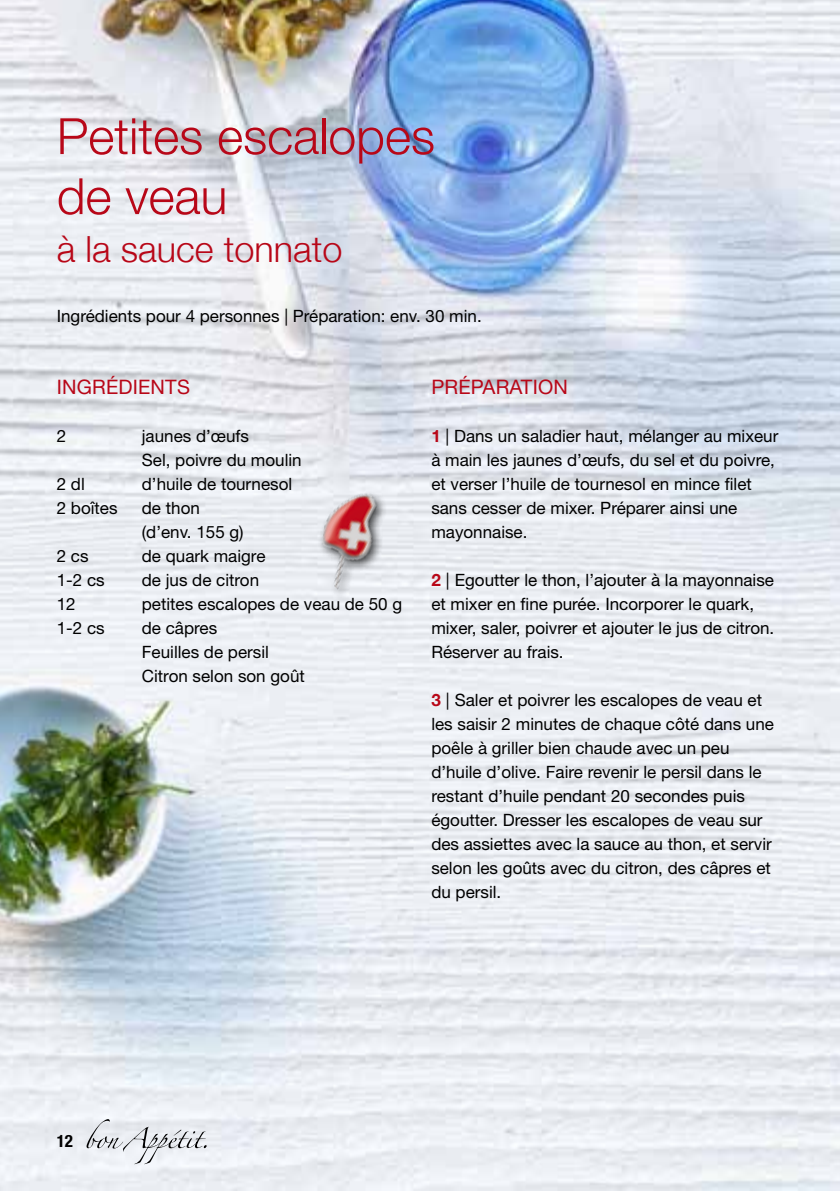
<style>
.page{position:relative;width:840px;height:1191px;background:#fff}
.page>*{position:absolute;margin:0;border:0;box-sizing:border-box;transform-origin:0 0}
.t1{font:300 50px/60px "Helvetica Neue";color:#b80718}
.t2{font:300 36px "Helvetica Neue";color:#b80718}
.t3{font:20px "Helvetica Neue LT Std";letter-spacing:.01em;color:#b80718}
.t4{font:17px/24px "Helvetica Neue LT Std";color:#000}
.t5{font:700 condensed 17px "Helvetica Neue LT Std";color:#000}
.s1{font-family:"Helvetica Neue";font-weight:700;color:#b80718}
</style>
<div class="page">
<img style="left:0;top:0;width:839px;height:1191px">
<svg style="left:86px;top:1119px;width:120px;height:45px"></svg>
<div style="left:316px;top:490px;width:72px;height:110px;background:#eceff4"></div>
<img style="left:318px;top:459px;width:113px;height:132px">
<h1 class="t1" style="left:57px;top:105px;width:379px">Petites escalopes de veau</h1>
<h2 class="t2" style="left:57px;top:227px;width:287px">à la sauce tonnato</h2>
<p class="t4" style="left:57px;top:304px;width:426px">Ingrédients pour 4 personnes | Préparation: env. 30 min.</p>
<p class="t3" style="left:57px;top:375px;width:21px">Ingr</p>
<p class="t3" style="left:106px;top:375px;width:25px">édien</p>
<p class="t3" style="left:165px;top:375px;width:23px">ts</p>
<p class="t4" style="left:57px;top:424px;width:11px">2</p>
<p class="t4" style="left:142px;top:424px;width:161px">jaunes d’œufs<br>Sel, poivre du moulin</p>
<p class="t4" style="left:57px;top:472px;width:30px">2 dl</p>
<p class="t4" style="left:142px;top:472px;width:152px">d’huile de tournesol</p>
<p class="t4" style="left:57px;top:496px;width:62px">2 boîtes</p>
<p class="t4" style="left:142px;top:496px;width:103px">de thon (d’env. 155 g)</p>
<p class="t4" style="left:57px;top:544px;width:33px">2 cs</p>
<p class="t4" style="left:142px;top:544px;width:125px">de quark maigre</p>
<p class="t4" style="left:57px;top:568px;width:49px">1-2 cs</p>
<p class="t4" style="left:142px;top:568px;width:119px">de jus de citron</p>
<p class="t4" style="left:57px;top:592px;width:20px">12</p>
<p class="t4" style="left:142px;top:592px;width:262px">petites escalopes de veau de 50 g</p>
<p class="t4" style="left:57px;top:616px;width:49px">1-2 cs</p>
<p class="t4" style="left:142px;top:616px;width:164px">de câpres<br>Feuilles de persil<br>Citron selon son goût</p>
<p class="t3" style="left:431px;top:375px;width:54px">Prépara</p>
<p class="t3" style="left:520px;top:375px;width:24px">tion</p>
<p class="t4" style="left:431px;top:424px;width:348px"><span class="s1">1</span> | Dans un saladier haut, mélanger au mixeur à main les jaunes d’œufs, du sel et du poivre, et verser l’huile de tournesol en mince filet sans cesser de mixer. Préparer ainsi une mayonnaise.</p>
<p class="t4" style="left:431px;top:568px;width:344px"><span class="s1">2</span> | Egoutter le thon, l’ajouter à la mayonnaise et mixer en fine purée. Incorporer le quark, mixer, saler, poivrer et ajouter le jus de citron.<br>Réserver au frais.</p>
<p class="t4" style="left:431px;top:688px;width:344px"><span class="s1">3</span> | Saler et poivrer les escalopes de veau et les saisir 2 minutes de chaque côté dans une poêle à griller bien chaude avec un peu d’huile d’olive. Faire revenir le persil dans le restant d’huile pendant 20 secondes puis égoutter. Dresser les escalopes de veau sur des assiettes avec la sauce au thon, et servir selon les goûts avec du citron, des câpres et du persil.</p>
<p class="t5" style="left:57px;top:1130px;width:18px">12</p>
</div>
